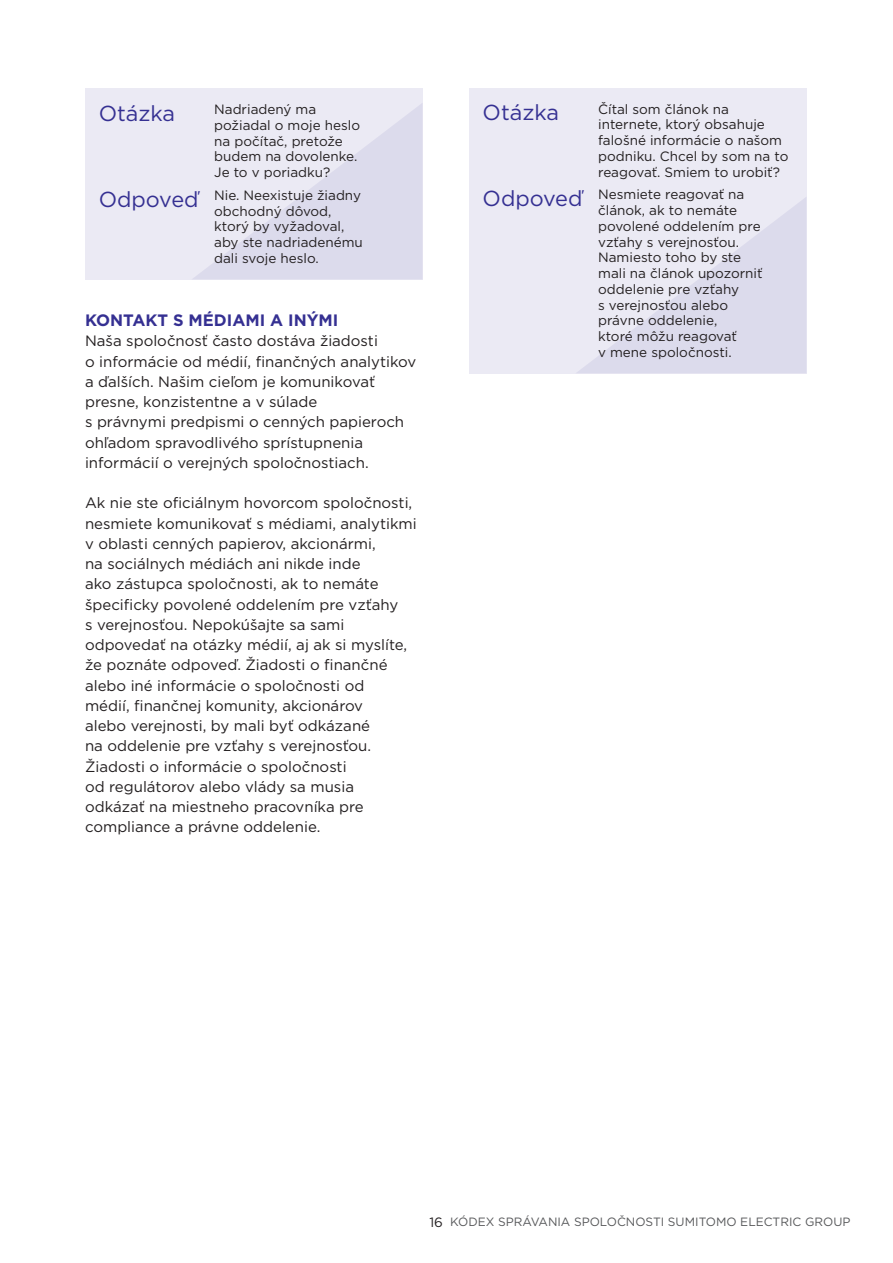
<style>
.page{position:relative;width:893px;height:1263px;background:#fff}
.page>*{position:absolute;margin:0;border:0;box-sizing:border-box;transform-origin:0 0}
.t1{font:21.75px "Gotham";color:#353092}
.BLUE_HEADS{font:700 16.5px "Gotham";color:#353092}
.BODY{font:15px/20.2px "Gotham";color:#231f20}
.t2{font:13.5px/15.8px "Gotham";color:#231f20}
.t3{font:12px "Gotham";color:#57585a}
.s1{font-size:21.75px;color:#353092}
.s2{font-size:13.5px;color:#231f20}
</style>
<div class="page">
<div style="left:85px;top:88px;width:338px;height:191px;background:#ebeaf4"></div>
<svg style="left:193px;top:104px;width:229px;height:175px"></svg>
<div style="left:469px;top:88px;width:337px;height:285px;background:#ebeaf4"></div>
<svg style="left:577px;top:198px;width:229px;height:175px"></svg>
<p class="t1" style="left:99px;top:99px;width:78px">Otázka</p>
<p class="t2" style="left:214px;top:101px;width:147px">Nadriadený ma požiadal o moje heslo na počítač, pretože budem na dovolenke.<br>Je to v poriadku?</p>
<p class="t2" style="left:214px;top:187px;width:150px;text-indent:-116px"><span class="s1">Odpoveď</span> Nie. Neexistuje žiadny obchodný dôvod, ktorý by vyžadoval, aby ste nadriadenému dali svoje heslo.</p>
<p class="BLUE_HEADS" style="left:85px;top:309px;width:255px">KONTAKT S MÉDIAMI A INÝMI</p>
<p class="BODY" style="left:85px;top:331px;width:333px">Naša spoločnosť často dostáva žiadosti<br>o informácie od médií, finančných analytikov a ďalších. Našim cieľom je komunikovať presne, konzistentne a v súlade<br>s právnymi predpismi o cenných papieroch ohľadom spravodlivého sprístupnenia informácií o verejných spoločnostiach.</p>
<p class="BODY" style="left:85px;top:493px;width:333px">Ak nie ste oficiálnym hovorcom spoločnosti, nesmiete komunikovať s médiami, analytikmi v oblasti cenných papierov, akcionármi,<br>na sociálnych médiách ani nikde inde<br>ako zástupca spoločnosti, ak to nemáte špecificky povolené oddelením pre vzťahy<br>s verejnosťou. Nepokúšajte sa sami odpovedať na otázky médií, aj ak si myslíte, že poznáte odpoveď. Žiadosti o finančné alebo iné informácie o spoločnosti od<br>médií, finančnej komunity, akcionárov<br>alebo verejnosti, by mali byť odkázané<br>na oddelenie pre vzťahy s verejnosťou.<br>Žiadosti o informácie o spoločnosti<br>od regulátorov alebo vlády sa musia odkázať na miestneho pracovníka pre compliance a právne oddelenie.</p>
<p class="t1" style="left:483px;top:98px;width:78px">Otázka</p>
<p class="t2" style="left:598px;top:101px;width:192px">Čítal som článok na internete, ktorý obsahuje falošné informácie o našom podniku. Chcel by som na to reagovať. Smiem to urobiť?</p>
<p class="t2" style="left:598px;top:186px;width:166px;text-indent:-116px"><span class="s1">Odpoveď</span> Nesmiete reagovať na článok, ak to nemáte povolené oddelením pre vzťahy s verejnosťou.<br>Namiesto toho by ste mali na článok upozorniť oddelenie pre vzťahy<br>s verejnosťou alebo právne oddelenie,<br>ktoré môžu reagovať<br>v mene spoločnosti.</p>
<p class="t3" style="left:429px;top:1214px;width:423px"><span class="s2">16</span> KÓDEX SPRÁVANIA SPOLOČNOSTI SUMITOMO ELECTRIC GROUP</p>
</div>
